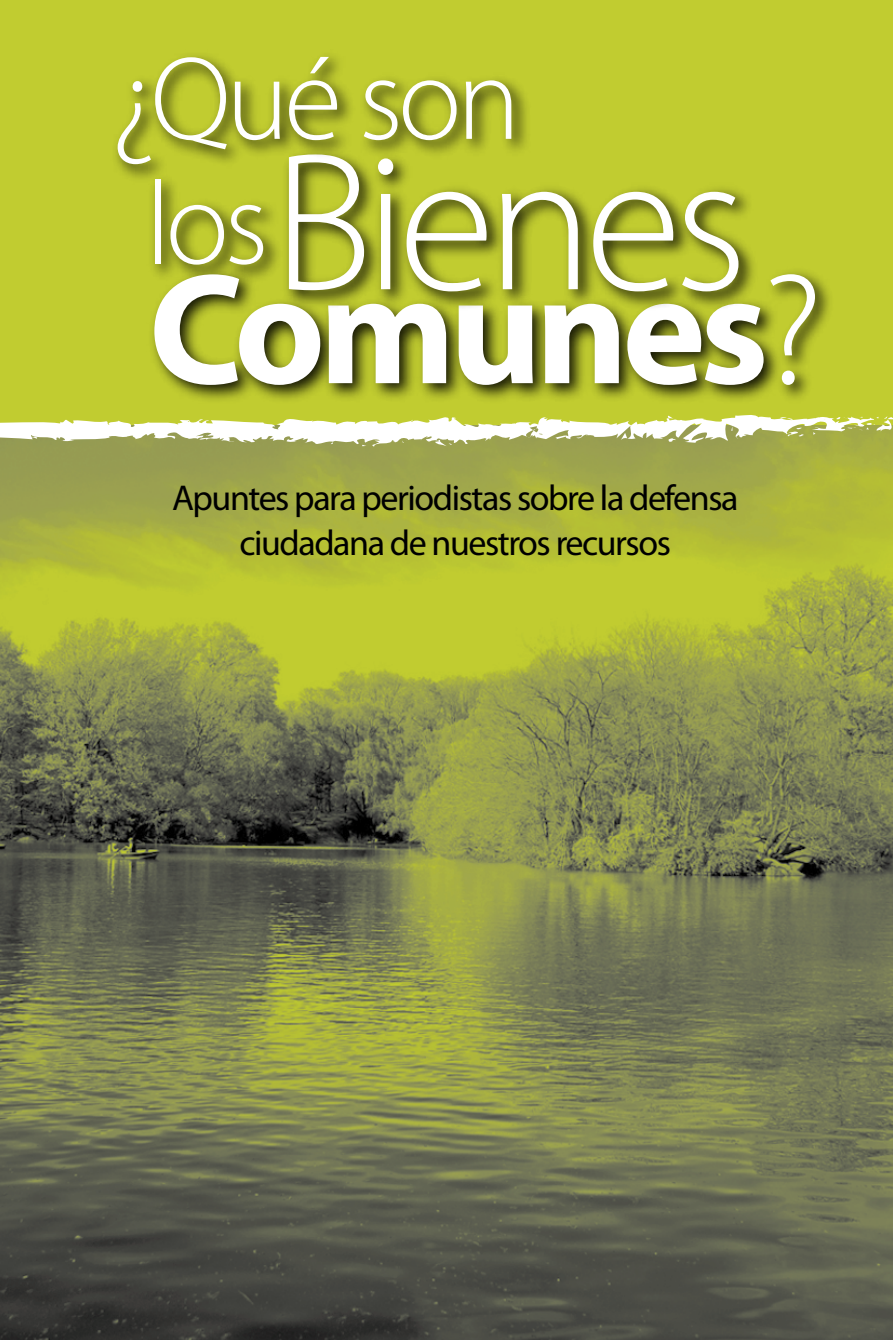
<style>
.page{position:relative;width:893px;height:1340px;background:#fff}
.page>*{position:absolute;margin:0;border:0;box-sizing:border-box;transform-origin:0 0}
.t1{font:300 198.45px "Myriad Pro";letter-spacing:-.04em;color:#fff}
.t2{font:700 158.62px "Myriad Pro";letter-spacing:-.04em;color:#fff}
.t3{font:300 119.02px "Myriad Pro";letter-spacing:-.04em;color:#fff}
.t4{font:36px/45px "Myriad Pro";letter-spacing:-.04em;color:#000;text-align:center}
.s1{font-weight:300}
</style>
<div class="page">
<div style="left:0;top:0;width:893px;height:1339px;background:#c1cc30"></div>
<img style="left:0;top:446px;width:893px;height:893px">
<div style="left:146px;top:172px;width:137px;height:113px;background:#000;opacity:.89"></div>
<div style="left:147px;top:266px;width:689px;height:139px;background:#000;opacity:.89"></div>
<div style="left:280px;top:147px;width:479px;height:166px;background:#000;opacity:.89"></div>
<div style="left:110px;top:50px;width:422px;height:135px;background:#000;opacity:.89"></div>
<svg style="left:0;top:415px;width:893px;height:31px"></svg>
<h3 class="t3" style="left:110px;top:27px;width:412px">¿Qué son</h3>
<h1 class="t1" style="left:273px;top:104px;width:476px">Bienes</h1>
<h3 class="t3" style="left:145px;top:152px;width:125px">los</h3>
<h2 class="t2" style="left:149px;top:226px;width:675px">Comunes<span class="s1">?</span></h2>
<p class="t4" style="left:172px;top:474px;width:568px">Apuntes para periodistas sobre la defensa ciudadana de nuestros recursos</p>
</div>
